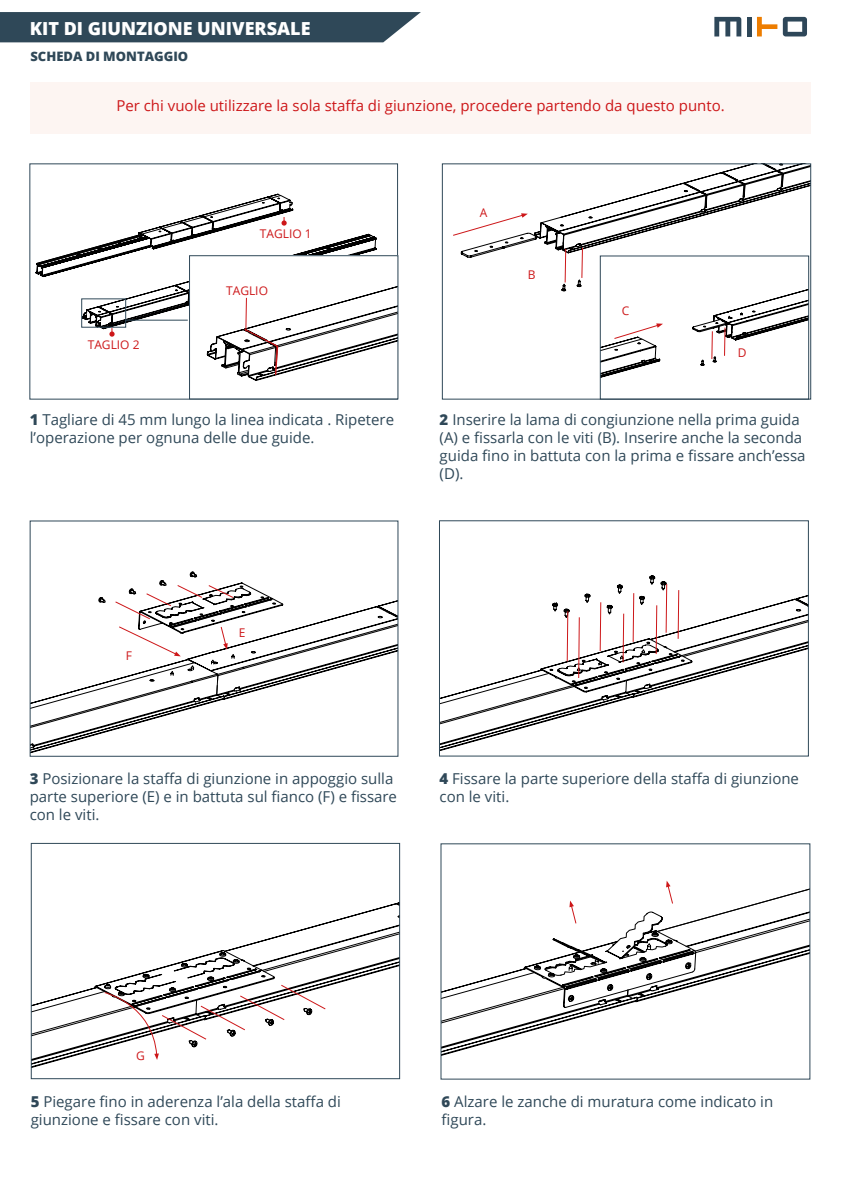
<style>
.page{position:relative;width:842px;height:1191px;background:#fff}
.page>*{position:absolute;margin:0;border:0;box-sizing:border-box;transform-origin:0 0}
.t1{font:800 18px "Open Sans";color:#fff}
.t2{font:15px/18px "Open Sans";color:#2f4858}
.t3{font:15px "Open Sans";color:#cd1719}
.t4{font:800 13px "Open Sans";color:#2f4858}
.t5{font:12px "Open Sans";color:#cd1719}
.s1{font-weight:800}
</style>
<div class="page">
<svg style="left:461px;top:232px;width:73px;height:26px"></svg>
<svg style="left:692px;top:595px;width:114px;height:87px"></svg>
<svg style="left:439px;top:575px;width:253px;height:181px"></svg>
<svg style="left:228px;top:902px;width:170px;height:85px"></svg>
<svg style="left:31px;top:950px;width:295px;height:128px"></svg>
<svg style="left:441px;top:850px;width:369px;height:229px"></svg>
<svg style="left:714px;top:17px;width:27px;height:19px"></svg>
<hr style="left:747px;top:17px;width:4px;height:19px;background:#2e4759">
<svg style="left:757px;top:17px;width:20px;height:19px"></svg>
<svg style="left:783px;top:17px;width:24px;height:19px"></svg>
<svg style="left:453px;top:213px;width:75px;height:23px"></svg>
<svg style="left:534px;top:164px;width:277px;height:235px"></svg>
<svg style="left:35px;top:194px;width:363px;height:187px"></svg>
<svg style="left:30px;top:571px;width:368px;height:185px"></svg>
<div style="left:30px;top:82px;width:781px;height:52px;background:#fdf5f2"></div>
<svg style="left:0;top:12px;width:421px;height:30px;background:#38505f"></svg>
<p class="t1" style="left:30px;top:14px;width:282px">KIT DI GIUNZIONE UNIVERSALE</p>
<p class="t4" style="left:30px;top:47px;width:159px">SCHEDA DI MONTAGGIO</p>
<p class="t3" style="left:116px;top:96px;width:610px">Per chi vuole utilizzare la sola staffa di giunzione, procedere partendo da questo punto.</p>
<p class="t5" style="left:88px;top:337px;width:53px">TAGLIO 2</p>
<p class="t5" style="left:260px;top:226px;width:53px">TAGLIO 1</p>
<p class="t5" style="left:226px;top:283px;width:43px">TAGLIO</p>
<p class="t5" style="left:480px;top:205px;width:9px">A</p>
<p class="t5" style="left:528px;top:266px;width:9px">B</p>
<p class="t5" style="left:622px;top:302px;width:9px">C</p>
<p class="t5" style="left:738px;top:344px;width:10px">D</p>
<p class="t2" style="left:30px;top:410px;width:366px"><span class="s1">1</span> Tagliare di 45 mm lungo la linea indicata . Ripetere l’operazione per ognuna delle due guide.</p>
<p class="t2" style="left:440px;top:410px;width:367px"><span class="s1">2</span> Inserire la lama di congiunzione nella prima guida (A) e fissarla con le viti (B). Inserire anche la seconda guida fino in battuta con la prima e fissare anch’essa (D).</p>
<p class="t5" style="left:126px;top:647px;width:8px">F</p>
<p class="t5" style="left:239px;top:624px;width:8px">E</p>
<p class="t2" style="left:30px;top:768px;width:369px"><span class="s1">3</span> Posizionare la staffa di giunzione in appoggio sulla parte superiore (E) e in battuta sul fianco (F) e fissare con le viti.</p>
<p class="t2" style="left:439px;top:768px;width:361px"><span class="s1">4</span> Fissare la parte superiore della staffa di giunzione con le viti.</p>
<p class="t5" style="left:136px;top:1047px;width:10px">G</p>
<p class="t2" style="left:31px;top:1092px;width:312px"><span class="s1">5</span> Piegare fino in aderenza l’ala della staffa di giunzione e fissare con viti.</p>
<p class="t2" style="left:442px;top:1092px;width:333px"><span class="s1">6</span> Alzare le zanche di muratura come indicato in figura.</p>
</div>
